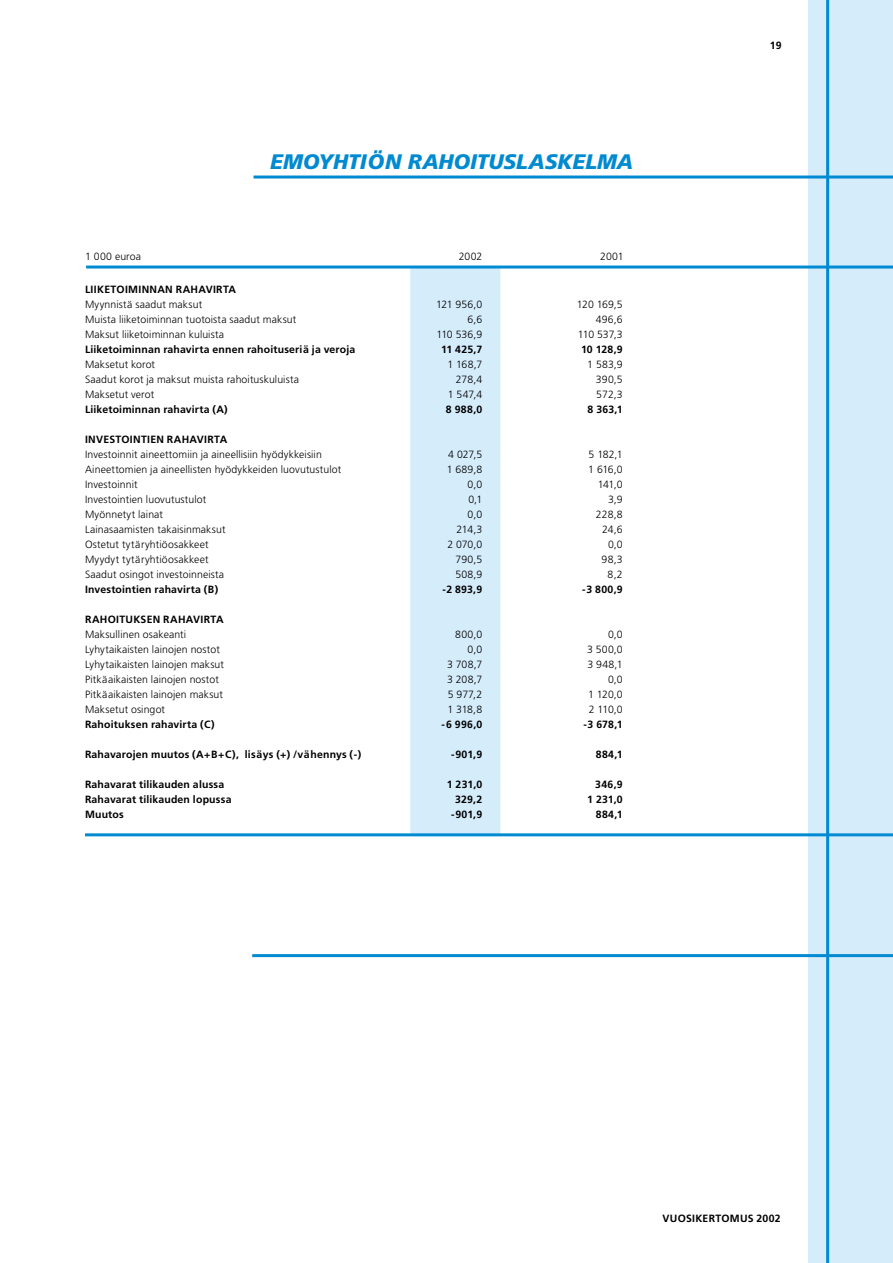
<style>
.page{position:relative;width:893px;height:1263px;background:#fff}
.page>*{position:absolute;margin:0;border:0;box-sizing:border-box;transform-origin:0 0}
.t1{font:italic 900 21px "Frutiger";letter-spacing:-.005em;color:#008ad1}
.t2{font:300 10.5px/15px "Frutiger";letter-spacing:.01em;color:#000;text-align:right}
.t3{font:700 10.5px/15px "Frutiger";letter-spacing:.015em;color:#000;text-align:right}
.t4{font:300 10.5px/15px "Frutiger";letter-spacing:-.025em;color:#000;text-align:right}
.t5{font:300 10.5px/15px "Frutiger";letter-spacing:-.015em;color:#000;text-align:right}
.t6{font:300 10.5px/15px "Frutiger";letter-spacing:-.01em;color:#000;text-align:right}
.t7{font:700 10.5px/15px "Frutiger";letter-spacing:.035em;color:#000;text-align:right}
</style>
<div class="page">
<div style="left:410px;top:267px;width:90px;height:568px;background:#d5ecfb"></div>
<div style="left:808px;top:0;width:85px;height:1263px;background:#d5ecfb"></div>
<hr style="left:826px;top:0;width:3px;height:1263px;background:#008ad1">
<hr style="left:86px;top:265px;width:807px;height:3px;background:#008ad1">
<hr style="left:254px;top:175px;width:639px;height:3px;background:#008ad1">
<hr style="left:252px;top:954px;width:641px;height:3px;background:#008ad1">
<hr style="left:85px;top:833px;width:808px;height:3px;background:#008ad1">
<h1 class="t1" style="left:270px;top:149px;width:364px">EMOYHTIÖN RAHOITUSLASKELMA</h1>
<p class="t2" style="left:85px;top:249px;width:58px">1 000 euroa</p>
<p class="t2" style="left:459px;top:249px;width:25px">2002</p>
<p class="t2" style="left:600px;top:249px;width:25px">2001</p>
<p class="t3" style="left:85px;top:282px;width:153px">LIIKETOIMINNAN RAHAVIRTA</p>
<p class="t2" style="left:85px;top:297px;width:213px;text-align:left">Myynnistä saadut maksut<br>Muista liiketoiminnan tuotoista saadut maksut<br>Maksut liiketoiminnan kuluista</p>
<p class="t3" style="left:85px;top:342px;width:272px">Liiketoiminnan rahavirta ennen rahoituseriä ja veroja</p>
<p class="t2" style="left:85px;top:357px;width:215px;text-align:left">Maksetut korot<br>Saadut korot ja maksut muista rahoituskuluista<br>Maksetut verot</p>
<p class="t3" style="left:85px;top:402px;width:144px">Liiketoiminnan rahavirta (A)</p>
<p class="t3" style="left:85px;top:432px;width:144px">INVESTOINTIEN RAHAVIRTA</p>
<p class="t2" style="left:85px;top:447px;width:258px;text-align:left">Investoinnit aineettomiin ja aineellisiin hyödykkeisiin Aineettomien ja aineellisten hyödykkeiden luovutustulot Investoinnit<br>Investointien luovutustulot<br>Myönnetyt lainat<br>Lainasaamisten takaisinmaksut<br>Ostetut tytäryhtiöosakkeet<br>Myydyt tytäryhtiöosakkeet<br>Saadut osingot investoinneista</p>
<p class="t3" style="left:85px;top:582px;width:135px">Investointien rahavirta (B)</p>
<p class="t3" style="left:85px;top:612px;width:140px">RAHOITUKSEN RAHAVIRTA</p>
<p class="t2" style="left:85px;top:627px;width:141px;text-align:left">Maksullinen osakeanti<br>Lyhytaikaisten lainojen nostot<br>Lyhytaikaisten lainojen maksut<br>Pitkäaikaisten lainojen nostot<br>Pitkäaikaisten lainojen maksut<br>Maksetut osingot</p>
<p class="t3" style="left:85px;top:717px;width:131px">Rahoituksen rahavirta (C)</p>
<p class="t3" style="left:85px;top:747px;width:278px">Rahavarojen muutos (A+B+C), lisäys (+) /vähennys (-)</p>
<p class="t3" style="left:85px;top:777px;width:148px;text-align:left">Rahavarat tilikauden alussa<br>Rahavarat tilikauden lopussa<br>Muutos</p>
<p class="t5" style="left:436px;top:297px;width:48px">121 956,0<br>6,6<br>110 536,9</p>
<p class="t3" style="left:441px;top:342px;width:43px">11 425,7</p>
<p class="t6" style="left:447px;top:357px;width:36px">1 168,7<br>278,4<br>1 547,4</p>
<p class="t3" style="left:446px;top:402px;width:38px">8 988,0</p>
<p class="t2" style="left:447px;top:447px;width:37px">4 027,5<br>1 689,8<br>0,0<br>0,1<br>0,0<br>214,3<br>2 070,0<br>790,5<br>508,9</p>
<p class="t3" style="left:442px;top:582px;width:41px">-2 893,9</p>
<p class="t2" style="left:447px;top:627px;width:37px">800,0<br>0,0<br>3 708,7<br>3 208,7<br>5 977,2<br>1 318,8</p>
<p class="t3" style="left:442px;top:717px;width:42px">-6 996,0</p>
<p class="t3" style="left:451px;top:747px;width:33px">-901,9</p>
<p class="t3" style="left:447px;top:777px;width:37px">1 231,0<br>329,2 -901,9</p>
<p class="t2" style="left:577px;top:297px;width:47px">120 169,5<br>496,6<br>110 537,3</p>
<p class="t3" style="left:581px;top:342px;width:43px">10 128,9</p>
<p class="t2" style="left:596px;top:357px;width:28px;text-align:justify;text-indent:-9px">1 583,9<br>390,5<br>572,3</p>
<p class="t3" style="left:588px;top:402px;width:37px">8 363,1</p>
<p class="t4" style="left:588px;top:447px;width:36px">5 182,1<br>1 616,0<br>141,0<br>3,9<br>228,8<br>24,6<br>0,0<br>98,3<br>8,2</p>
<p class="t3" style="left:582px;top:582px;width:42px">-3 800,9</p>
<p class="t2" style="left:587px;top:627px;width:37px">0,0<br>3 500,0<br>3 948,1<br>0,0<br>1 120,0<br>2 110,0</p>
<p class="t3" style="left:583px;top:717px;width:41px">-3 678,1</p>
<p class="t3" style="left:596px;top:747px;width:28px">884,1</p>
<p class="t7" style="left:587px;top:777px;width:37px">346,9<br>1 231,0<br>884,1</p>
<p class="t3" style="left:770px;top:38px;width:13px">19</p>
<p class="t3" style="left:663px;top:1211px;width:120px">VUOSIKERTOMUS 2002</p>
</div>
